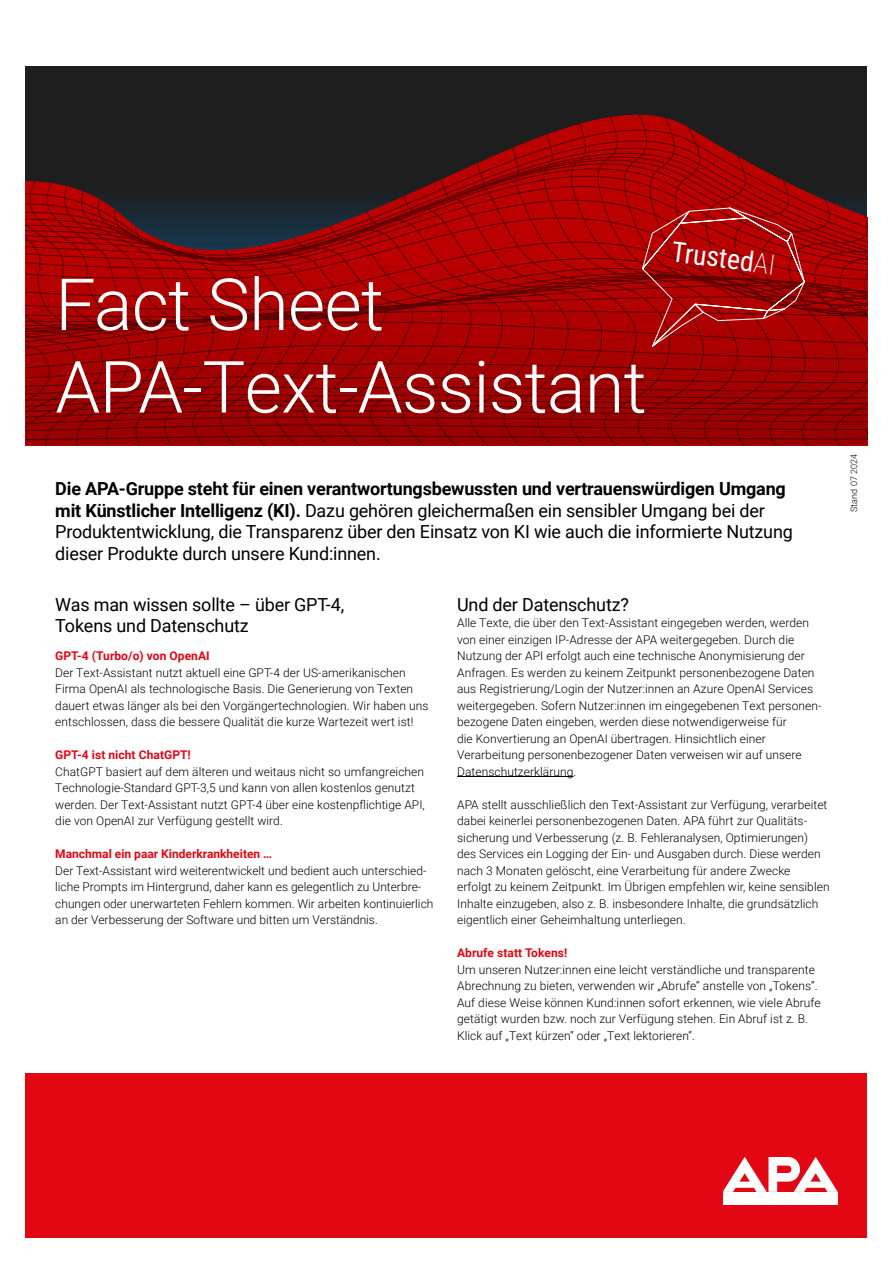
<style>
.page{position:relative;width:893px;height:1263px;background:#fff}
.page>*{position:absolute;margin:0;border:0;box-sizing:border-box;transform-origin:0 0}
.HEAD_1{font:300 72px/82.5px "Roboto";letter-spacing:-.01em;color:#fff}
.H3_ROBOTO_14pt_WHITE{font:27.75px "Roboto Condensed";color:#fff}
.LEAD{font:18px/21.6px "Roboto";letter-spacing:-.01em;color:#000}
.HEAD_3{font:18px/21.6px "Roboto";letter-spacing:-.01em;color:#000}
.Body{font:300 12px/16.5px "Roboto";letter-spacing:.005em;color:#000}
.Body-2{font:700 12px "Roboto";letter-spacing:.005em;color:#e30613}
.Credit{font:300 9px "Roboto";letter-spacing:.005em;color:#000}
.s1{font-weight:200}
.s2{font-weight:700}
.s3{font-weight:700;color:#e30613}
</style>
<div class="page">
<div style="left:26px;top:1072px;width:841px;height:165px;background:#e30613"></div>
<div style="left:723px;top:1192px;width:115px;height:13px;background:#fff"></div>
<svg style="left:723px;top:1157px;width:115px;height:35px"></svg>
<div style="left:26px;top:66px;width:841px;height:380px;background:#1e1e1e"></div>
<svg style="left:563px;top:119px;width:128px;height:10px"></svg>
<svg style="left:540px;top:129px;width:164px;height:8px"></svg>
<svg style="left:524px;top:137px;width:191px;height:6px"></svg>
<svg style="left:515px;top:143px;width:206px;height:4px"></svg>
<svg style="left:505px;top:147px;width:223px;height:4px"></svg>
<svg style="left:496px;top:151px;width:239px;height:4px"></svg>
<svg style="left:487px;top:155px;width:255px;height:4px"></svg>
<svg style="left:473px;top:159px;width:280px;height:6px;background:#9f0101"></svg>
<svg style="left:455px;top:165px;width:314px;height:8px;background:#9f0101"></svg>
<svg style="left:446px;top:173px;width:330px;height:4px"></svg>
<hr style="left:457px;top:776px;width:116px;height:1px;background:#000">
<svg style="left:26px;top:177px;width:841px;height:269px;background:#920404"></svg>
<p class="HEAD_1" style="left:55px;top:260px;width:593px">Fact Sheet<br>APA-Text-Assistant</p>
<p class="H3_ROBOTO_14pt_WHITE" style="left:674px;top:232px;width:106px;rotate:7deg">Trusted<span class="s1">AI</span></p>
<p class="LEAD" style="left:55px;top:477px;width:739px"><span class="s2">Die APA-Gruppe steht für einen verantwortungsbewussten und vertrauenswürdigen Umgang mit Künstlicher Intelligenz (KI).</span> Dazu gehören gleichermaßen ein sensibler Umgang bei der Produktentwicklung, die Transparenz über den Einsatz von KI wie auch die informierte Nutzung dieser Produkte durch unsere Kund:innen.</p>
<p class="HEAD_3" style="left:55px;top:593px;width:290px">Was man wissen sollte – über GPT-4,<br>Tokens und Datenschutz</p>
<p class="Body" style="left:55px;top:647px;width:375px"><span class="s3">GPT-4 (Turbo/o) von OpenAI<br></span>Der Text-Assistant nutzt aktuell eine GPT-4 der US-amerikanischen Firma OpenAI als technologische Basis. Die Generierung von Texten dauert etwas länger als bei den Vorgängertechnologien. Wir haben uns entschlossen, dass die bessere Qualität die kurze Wartezeit wert ist!</p>
<p class="Body" style="left:55px;top:746px;width:371px"><span class="s3">GPT-4 ist nicht ChatGPT!<br></span>ChatGPT basiert auf dem älteren und weitaus nicht so umfangreichen Technologie-Standard GPT-3,5 und kann von allen kostenlos genutzt werden. Der Text-Assistant nutzt GPT-4 über eine kostenpflichtige API, die von OpenAI zur Verfügung gestellt wird.</p>
<p class="Body" style="left:55px;top:845px;width:380px"><span class="s3">Manchmal ein paar Kinderkrankheiten …<br></span>Der Text-Assistant wird weiterentwickelt und bedient auch unterschied&shy;liche Prompts im Hintergrund, daher kann es gelegentlich zu Unterbre&shy;chungen oder unerwarteten Fehlern kommen. Wir arbeiten kontinuierlich an der Verbesserung der Software und bitten um Verständnis.</p>
<p class="HEAD_3" style="left:457px;top:593px;width:173px">Und der Datenschutz?</p>
<p class="Body" style="left:457px;top:614px;width:365px">Alle Texte, die über den Text-Assistant eingegeben werden, werden von einer einzigen IP-Adresse der APA weitergegeben. Durch die Nutzung der API erfolgt auch eine technische Anonymisierung der Anfragen. Es werden zu keinem Zeitpunkt personenbezogene Daten aus Registrierung/Login der Nutzer:innen an Azure OpenAI Services weitergegeben. Sofern Nutzer:innen im eingegebenen Text personen&shy;bezogene Daten eingeben, werden diese notwendigerweise für<br>die Konvertierung an OpenAI übertragen. Hinsichtlich einer Verarbeitung personenbezogener Daten verweisen wir auf unsere Datenschutzerklärung.</p>
<p class="Body" style="left:457px;top:796px;width:374px">APA stellt ausschließlich den Text-Assistant zur Verfügung, verarbeitet dabei keinerlei personenbezogenen Daten. APA führt zur Qualitäts&shy;sicherung und Verbesserung (z. B. Fehleranalysen, Optimierungen) des Services ein Logging der Ein- und Ausgaben durch. Diese werden nach 3 Monaten gelöscht, eine Verarbeitung für andere Zwecke<br>erfolgt zu keinem Zeitpunkt. Im Übrigen empfehlen wir, keine sensiblen Inhalte einzugeben, also z. B. insbesondere Inhalte, die grundsätzlich eigentlich einer Geheimhaltung unterliegen.</p>
<p class="Body-2" style="left:457px;top:944px;width:112px">Abrufe statt Tokens!</p>
<p class="Body" style="left:457px;top:961px;width:365px">Um unseren Nutzer:innen eine leicht verständliche und transparente Abrechnung zu bieten, verwenden wir „Abrufe“ anstelle von „Tokens“.<br>Auf diese Weise können Kund:innen sofort erkennen, wie viele Abrufe getätigt wurden bzw. noch zur Verfügung stehen. Ein Abruf ist z. B.<br>Klick auf „Text kürzen“ oder „Text lektorieren“.</p>
<p class="Credit" style="left:848px;top:512px;width:59px;rotate:-90deg">Stand 07 2024</p>
</div>
